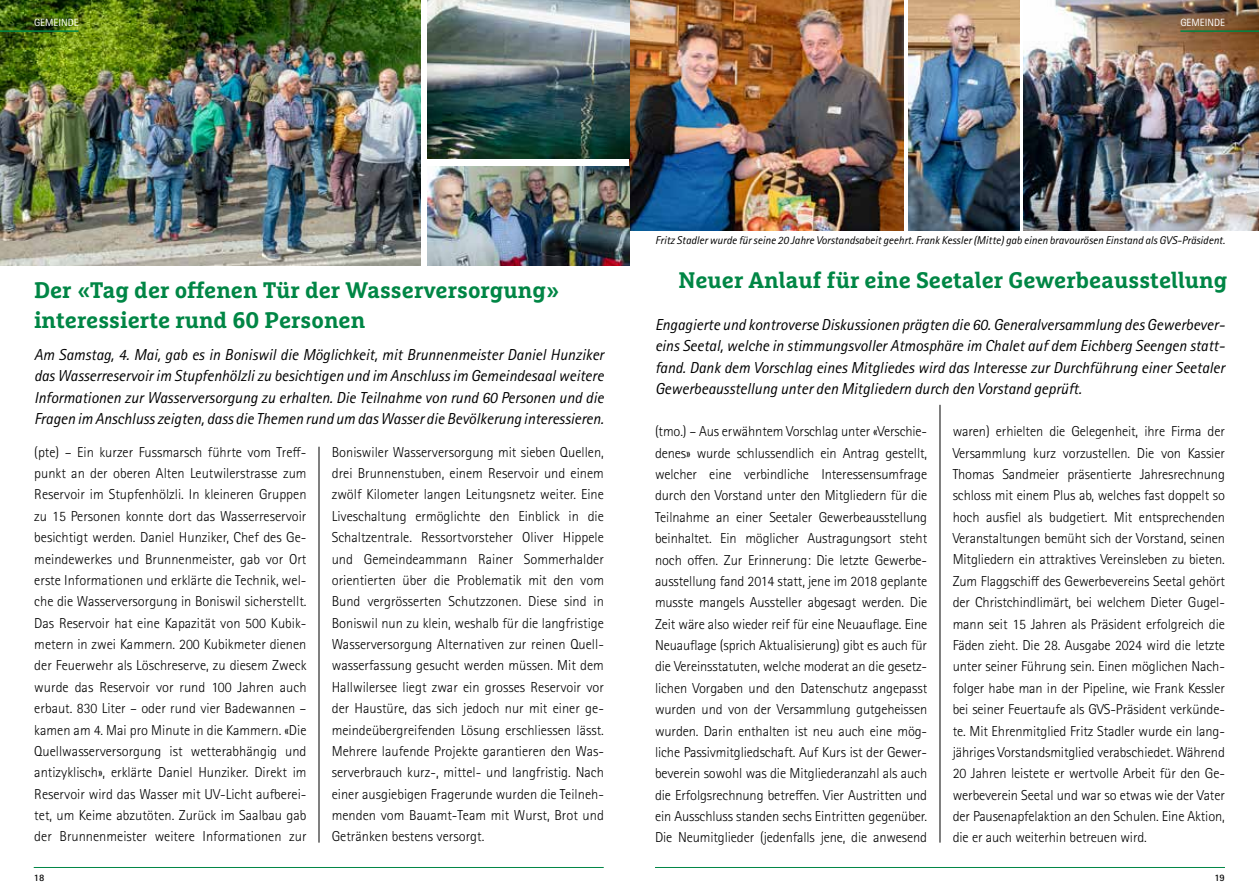
<style>
.page{position:relative;width:1259px;height:893px;background:#fff}
.page>*{position:absolute;margin:0;border:0;box-sizing:border-box;transform-origin:0 0}
.t1{font:700 22.5px/30px "Marselis Slab Pro";color:#008645}
.t2{font:italic 15.9px/21.3px "Rotis Sans Serif Std";color:#000;text-align:justify}
.t3{font:300 14.4px/21.3px "Rotis Sans Serif Std";letter-spacing:-.01em;color:#000;text-align:justify}
.t4{font:italic 11.25px "Rotis Sans Serif Std";color:#000}
.t5{font:10.5px "Rotis Sans Serif Std";color:#fff}
.t6{font:700 9.9px "Rotis Sans Serif Std";color:#000}
</style>
<div class="page">
<img style="left:0;top:0;width:420px;height:265px">
<hr style="left:0;top:30px;width:79px;height:2px;background:#008645">
<hr style="left:34px;top:867px;width:570px;height:1px;background:#008645">
<img style="left:629px;top:0;width:274px;height:230px">
<img style="left:1023px;top:0;width:236px;height:230px">
<img style="left:908px;top:0;width:111px;height:230px">
<hr style="left:939px;top:405px;width:1px;height:438px;background:#000">
<hr style="left:1180px;top:30px;width:79px;height:2px;background:#008645">
<hr style="left:655px;top:867px;width:570px;height:1px;background:#008645">
<img style="left:427px;top:0;width:202px;height:159px">
<hr style="left:319px;top:447px;width:1px;height:396px;background:#000">
<img style="left:427px;top:167px;width:202px;height:99px">
<p class="t5" style="left:34px;top:16px;width:46px">GEMEINDE</p>
<p class="t5" style="left:1180px;top:16px;width:46px">GEMEINDE</p>
<h1 class="t1" style="left:34px;top:275px;width:527px">Der «Tag der offenen Tür der Wasserversorgung» interessierte rund 60 Personen</h1>
<p class="t2" style="left:34px;top:344px;width:571px">Am Samstag, 4. Mai, gab es in Boniswil die Möglichkeit, mit Brunnenmeister Daniel Hunziker das Wasserreservoir im Stupfenhölzli zu besichtigen und im Anschluss im Gemeindesaal weitere Informationen zur Wasserversorgung zu erhalten. Die Teilnahme von rund 60 Personen und die Fragen im Anschluss zeigten, dass die Themen rund um das Wasser die Bevölkerung interessieren.</p>
<p class="t3" style="left:34px;top:441px;width:274px">(pte) – Ein kurzer Fussmarsch führte vom Treff&shy;punkt an der oberen Alten Leutwilerstrasse zum Reservoir im Stupfenhölzli. In kleineren Gruppen zu 15 Personen konnte dort das Wasserreservoir besichtigt werden. Daniel Hunziker, Chef des Ge&shy;meindewerkes und Brunnenmeister, gab vor Ort erste Informationen und erklärte die Technik, wel&shy;che die Wasserversorgung in Boniswil sicherstellt.<br>Das Reservoir hat eine Kapazität von 500 Kubik&shy;metern in zwei Kammern. 200 Kubikmeter dienen der Feuerwehr als Löschreserve, zu diesem Zweck wurde das Reservoir vor rund 100 Jahren auch erbaut. 830 Liter – oder rund vier Badewannen – kamen am 4. Mai pro Minute in die Kammern. «Die Quellwasserversorgung ist wetterabhängig und antizyklisch», erklärte Daniel Hunziker. Direkt im Reservoir wird das Wasser mit UV-Licht aufberei&shy;tet, um Keime abzutöten. Zurück im Saalbau gab der Brunnenmeister weitere Informationen zur</p>
<p class="t3" style="left:332px;top:441px;width:274px">Boniswiler Wasserversorgung mit sieben Quellen, drei Brunnenstuben, einem Reservoir und einem zwölf Kilometer langen Leitungsnetz weiter. Eine Liveschaltung ermöglichte den Einblick in die Schaltzentrale. Ressortvorsteher Oliver Hippele und Gemeindeammann Rainer Sommerhalder orientierten über die Problematik mit den vom Bund vergrösserten Schutzzonen. Diese sind in Boniswil nun zu klein, weshalb für die langfristige Wasserversorgung Alternativen zur reinen Quell&shy;wasserfassung gesucht werden müssen. Mit dem Hallwilersee liegt zwar ein grosses Reservoir vor der Haustüre, das sich jedoch nur mit einer ge&shy;meindeübergreifenden Lösung erschliessen lässt.<br>Mehrere laufende Projekte garantieren den Was&shy;serverbrauch kurz-, mittel- und langfristig. Nach einer ausgiebigen Fragerunde wurden die Teilneh&shy;menden vom Bauamt-Team mit Wurst, Brot und Getränken bestens versorgt.</p>
<p class="t6" style="left:34px;top:871px;width:12px">18</p>
<p class="t4" style="left:655px;top:234px;width:571px">Fritz Stadler wurde für seine 20 Jahre Vorstandsabeit geehrt. Frank Kessler (Mitte) gab einen bravourösen Einstand als GVS-Präsident.</p>
<h1 class="t1" style="left:678px;top:265px;width:550px">Neuer Anlauf für eine Seetaler Gewerbeausstellung</h1>
<p class="t2" style="left:655px;top:314px;width:571px">Engagierte und kontroverse Diskussionen prägten die 60. Generalversammlung des Gewerbever&shy;eins Seetal, welche in stimmungsvoller Atmosphäre im Chalet auf dem Eichberg Seengen statt&shy;fand. Dank dem Vorschlag eines Mitgliedes wird das Interesse zur Durchführung einer Seetaler Gewerbeausstellung unter den Mitgliedern durch den Vorstand geprüft.</p>
<p class="t3" style="left:655px;top:421px;width:274px">(tmo.) – Aus erwähntem Vorschlag unter «Verschie&shy;denes» wurde schlussendlich ein Antrag gestellt, welcher eine verbindliche Interessensumfrage durch den Vorstand unter den Mitgliedern für die Teilnahme an einer Seetaler Gewerbeausstellung beinhaltet. Ein möglicher Austragungsort steht noch offen. Zur Erinnerung: Die letzte Gewerbe&shy;ausstellung fand 2014 statt, jene im 2018 geplante musste mangels Aussteller abgesagt werden. Die Zeit wäre also wieder reif für eine Neuauflage. Eine Neuauflage (sprich Aktualisierung) gibt es auch für die Vereinsstatuten, welche moderat an die gesetz&shy;lichen Vorgaben und den Datenschutz angepasst wurden und von der Versammlung gutgeheissen wurden. Darin enthalten ist neu auch eine mög&shy;liche Passivmitgliedschaft. Auf Kurs ist der Gewer&shy;beverein sowohl was die Mitgliederanzahl als auch die Erfolgsrechnung betreffen. Vier Austritten und ein Ausschluss standen sechs Eintritten gegenüber.<br>Die Neumitglieder (jedenfalls jene, die anwesend</p>
<p class="t3" style="left:952px;top:421px;width:274px">waren) erhielten die Gelegenheit, ihre Firma der Versammlung kurz vorzustellen. Die von Kassier Thomas Sandmeier präsentierte Jahresrechnung schloss mit einem Plus ab, welches fast doppelt so hoch ausfiel als budgetiert. Mit entsprechenden Veranstaltungen bemüht sich der Vorstand, seinen Mitgliedern ein attraktives Vereinsleben zu bieten.<br>Zum Flaggschiff des Gewerbevereins Seetal gehört der Christchindlimärt, bei welchem Dieter Gugel&shy;mann seit 15 Jahren als Präsident erfolgreich die Fäden zieht. Die 28. Ausgabe 2024 wird die letzte unter seiner Führung sein. Einen möglichen Nach&shy;folger habe man in der Pipeline, wie Frank Kessler bei seiner Feuertaufe als GVS-Präsident verkünde&shy;te. Mit Ehrenmitglied Fritz Stadler wurde ein lang&shy;jähriges Vorstandsmitglied verabschiedet. Während 20 Jahren leistete er wertvolle Arbeit für den Ge&shy;werbeverein Seetal und war so etwas wie der Vater der Pausenapfelaktion an den Schulen. Eine Aktion, die er auch weiterhin betreuen wird.</p>
<p class="t6" style="left:1214px;top:871px;width:12px">19</p>
</div>
